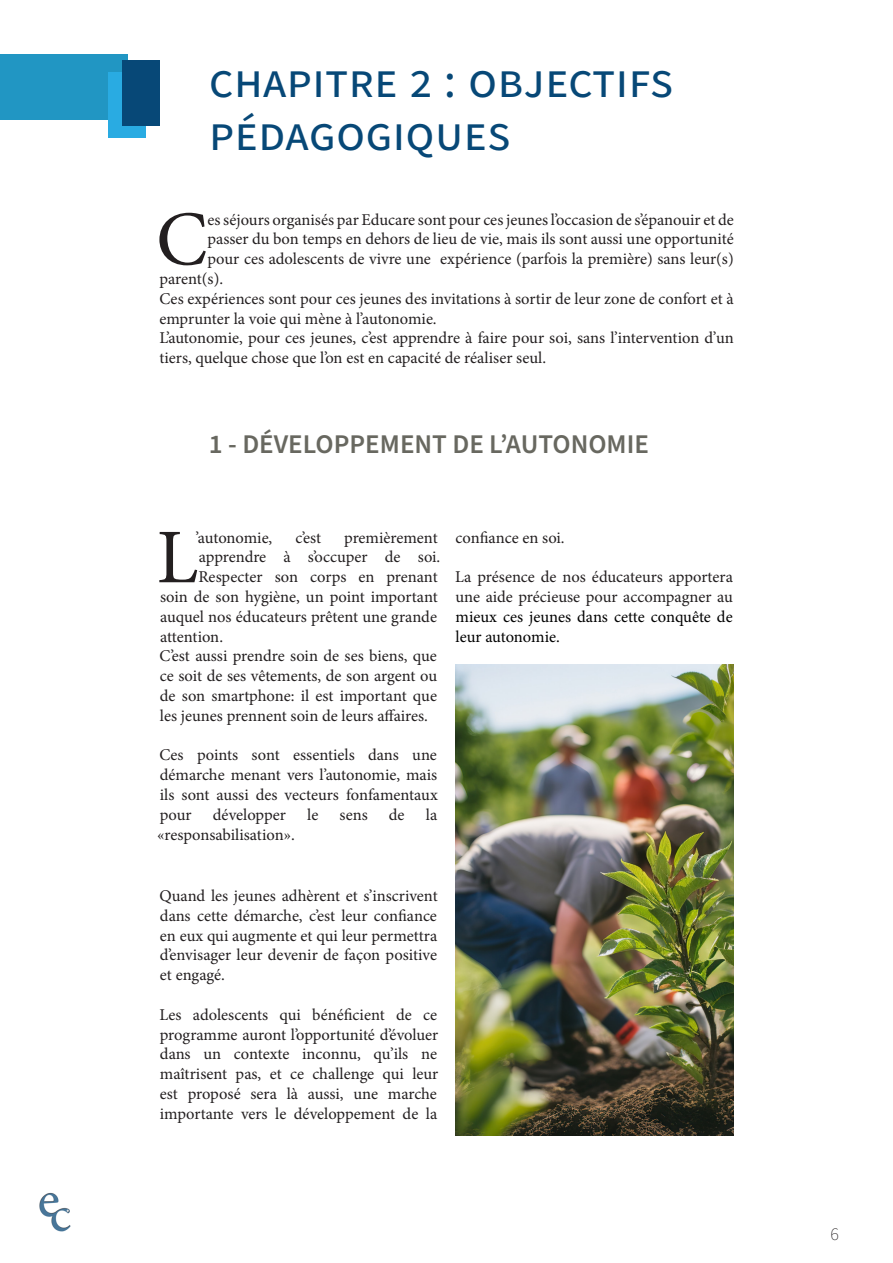
<style>
.page{position:relative;width:893px;height:1263px;background:#fff}
.page>*{position:absolute;margin:0;border:0;box-sizing:border-box;transform-origin:0 0}
.PARAGRAPHE_Educare{font:77.4px "Minion Pro";color:#231f20}
.mn_title_small{font:49.5px/52.5px "Source Sans Pro";color:#074877}
.Sous_parties{font:600 27px "Source Sans Pro";color:#686860}
.t1{font:200 18px "Source Sans Pro";color:#231f20}
.PARAGRAPHE_Educare-2{font:16.5px/19.8px "Minion Pro";color:#231f20;text-align:justify}
.s1{color:#000}
</style>
<div class="page">
<div style="left:0;top:54px;width:127px;height:66px;background:#2196c3"></div>
<div style="left:109px;top:72px;width:37px;height:66px;background:#29abe2"></div>
<div style="left:122px;top:60px;width:37px;height:66px;background:#074877"></div>
<img style="left:39px;top:1192px;width:32px;height:40px">
<img style="left:455px;top:665px;width:279px;height:470px">
<p class="mn_title_small" style="left:209px;top:56px;width:466px">CHAPITRE 2 : OBJECTIFS<br>PÉDAGOGIQUES</p>
<p class="PARAGRAPHE_Educare" style="left:156px;top:188px;width:53px">C</p>
<p class="PARAGRAPHE_Educare-2" style="left:207px;top:210px;width:528px">es séjours organisés par Educare sont pour ces jeunes l’occasion de s’épanouir et de</p>
<p class="PARAGRAPHE_Educare-2" style="left:207px;top:229px;width:528px">passer du bon temps en dehors de lieu de vie, mais ils sont aussi une opportunité</p>
<p class="PARAGRAPHE_Educare-2" style="left:207px;top:249px;width:528px">pour ces adolescents de vivre une expérience (parfois la première) sans leur(s)</p>
<p class="PARAGRAPHE_Educare-2" style="left:159px;top:269px;width:65px">parent(s).</p>
<p class="PARAGRAPHE_Educare-2" style="left:159px;top:289px;width:576px">Ces expériences sont pour ces jeunes des invitations à sortir de leur zone de confort et à emprunter la voie qui mène à l’autonomie.</p>
<p class="PARAGRAPHE_Educare-2" style="left:159px;top:328px;width:576px">L’autonomie, pour ces jeunes, c’est apprendre à faire pour soi, sans l’intervention d’un tiers, quelque chose que l’on est en capacité de réaliser seul.</p>
<p class="Sous_parties" style="left:209px;top:426px;width:442px">1 - DÉVELOPPEMENT DE L’AUTONOMIE</p>
<p class="PARAGRAPHE_Educare" style="left:157px;top:506px;width:43px">L</p>
<p class="PARAGRAPHE_Educare-2" style="left:196px;top:527px;width:78px">’autonomie,</p>
<p class="PARAGRAPHE_Educare-2" style="left:295px;top:527px;width:27px">c’est</p>
<p class="PARAGRAPHE_Educare-2" style="left:344px;top:527px;width:95px">premièrement</p>
<p class="PARAGRAPHE_Educare-2" style="left:199px;top:547px;width:243px">apprendre à s’occuper de soi.</p>
<p class="PARAGRAPHE_Educare-2" style="left:198px;top:567px;width:241px">Respecter son corps en prenant</p>
<p class="PARAGRAPHE_Educare-2" style="left:160px;top:587px;width:279px">soin de son hygiène, un point important</p>
<p class="PARAGRAPHE_Educare-2" style="left:160px;top:607px;width:278px">auquel nos éducateurs prêtent une grande</p>
<p class="PARAGRAPHE_Educare-2" style="left:160px;top:626px;width:64px">attention.</p>
<p class="PARAGRAPHE_Educare-2" style="left:159px;top:646px;width:279px">C’est aussi prendre soin de ses biens, que ce soit de ses vêtements, de son argent ou de son smartphone: il est important que les jeunes prennent soin de leurs affaires.</p>
<p class="PARAGRAPHE_Educare-2" style="left:159px;top:745px;width:280px">Ces points sont essentiels dans une démarche menant vers l’autonomie, mais ils sont aussi des vecteurs fonfamentaux pour</p>
<p class="PARAGRAPHE_Educare-2" style="left:213px;top:805px;width:75px">développer</p>
<p class="PARAGRAPHE_Educare-2" style="left:307px;top:805px;width:13px">le</p>
<p class="PARAGRAPHE_Educare-2" style="left:340px;top:805px;width:30px">sens</p>
<p class="PARAGRAPHE_Educare-2" style="left:389px;top:805px;width:17px">de</p>
<p class="PARAGRAPHE_Educare-2" style="left:426px;top:805px;width:13px">la</p>
<p class="PARAGRAPHE_Educare-2" style="left:157px;top:824px;width:139px">«responsabilisation».</p>
<p class="PARAGRAPHE_Educare-2" style="left:456px;top:527px;width:111px">confiance en soi.</p>
<p class="PARAGRAPHE_Educare-2" style="left:455px;top:567px;width:279px">La présence de nos éducateurs apportera une aide précieuse pour accompagner au <span class="s1">mieux ces jeunes dans cette conquête de leur autonomie.</span></p>
<p class="PARAGRAPHE_Educare-2" style="left:159px;top:886px;width:280px">Quand les jeunes adhèrent et s’inscrivent dans cette démarche, c’est leur confiance en eux qui augmente et qui leur permettra d’envisager leur devenir de façon positive et engagé.</p>
<p class="PARAGRAPHE_Educare-2" style="left:159px;top:1004px;width:280px">Les adolescents qui bénéficient de ce programme auront l’opportunité d’évoluer dans un contexte inconnu, qu’ils ne maîtrisent pas, et ce challenge qui leur est proposé sera là aussi, une marche importante vers le développement de la</p>
<p class="t1" style="left:830px;top:1221px;width:10px">6</p>
</div>
